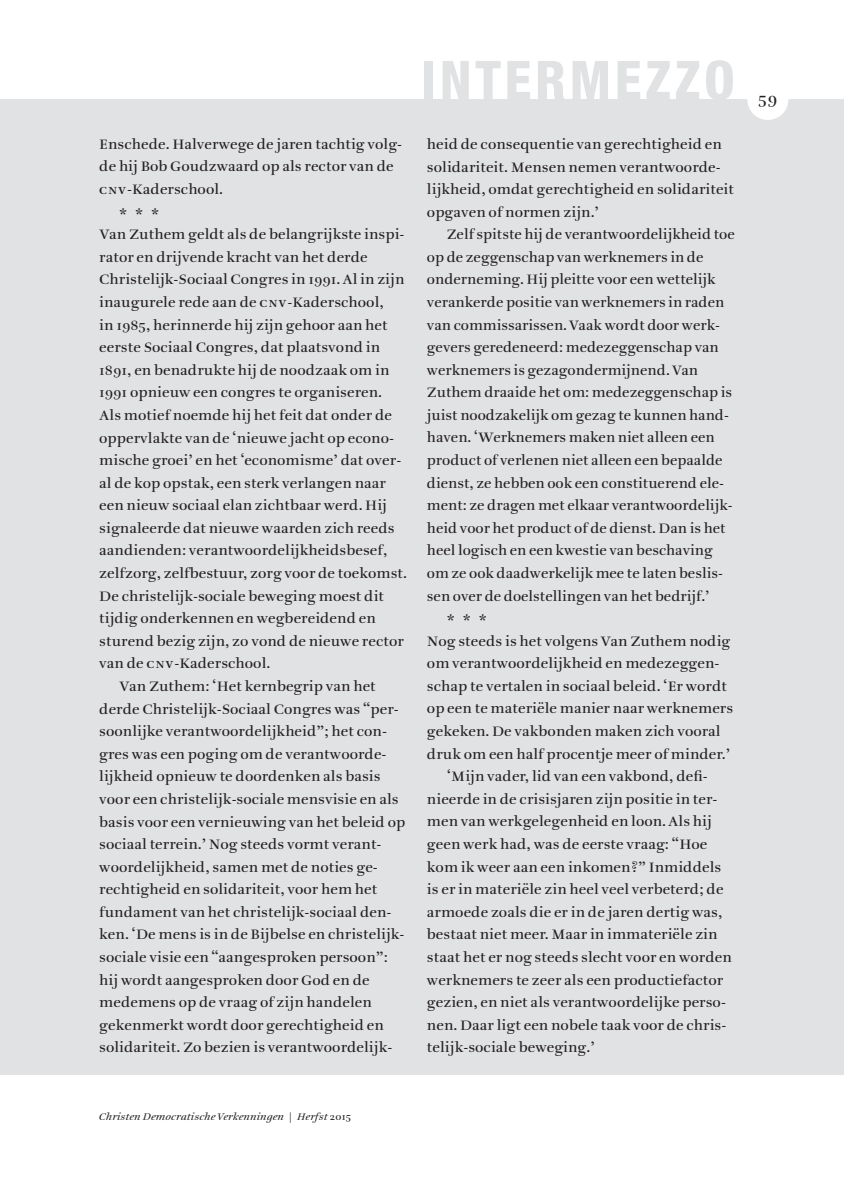
<style>
.page{position:relative;width:844px;height:1191px;background:#fff}
.page>*{position:absolute;margin:0;border:0;box-sizing:border-box;transform-origin:0 0}
.t1{font:800 condensed 53.38px "Helvetica Neue LT Std";letter-spacing:.07em;color:#e1e2e4}
.t2{font:17.5px "Ruse X040 Hg Tx";color:#231f20}
.t3{font:14.88px/22.6px "Ruse X040 Hg Tx";color:#231f20}
.t4{font:italic 10.5px "Ruse X040 Hg Tx";letter-spacing:.015em;color:#231f20}
.s1{font-family:"Ruse X040 Hg Tx Small Caps"}
.s2{font-style:normal}
</style>
<div class="page">
<div style="left:0;top:99px;width:843px;height:975px;background:#e1e2e4"></div>
<div style="left:747px;top:79px;width:41px;height:41px;background:#fff;border-radius:50%"></div>
<p class="t3" style="left:99px;top:133px;width:304px">Enschede. Halverwege de jaren tachtig volg&shy;de hij Bob Goudzwaard op als rector van de <span class="s1">cnv</span>-Kaderschool.</p>
<p class="t3" style="left:99px;top:204px;width:307px;line-height:20.7px;text-indent:20px">***<br>Van Zuthem geldt als de belangrijkste inspi-</p>
<p class="t3" style="left:99px;top:246px;width:270px">rator en drijvende kracht van het derde</p>
<p class="t3" style="left:99px;top:268px;width:306px">Christelijk-Sociaal Congres in 1991. Al in zijn</p>
<p class="t3" style="left:99px;top:291px;width:286px">inaugurele rede aan de <span class="s1">cnv</span>-Kaderschool,</p>
<p class="t3" style="left:99px;top:314px;width:290px">in 1985, herinnerde hij zijn gehoor aan het</p>
<p class="t3" style="left:99px;top:336px;width:282px">eerste Sociaal Congres, dat plaatsvond in</p>
<p class="t3" style="left:99px;top:359px;width:292px">1891, en benadrukte hij de noodzaak om in</p>
<p class="t3" style="left:99px;top:381px;width:284px">1991 opnieuw een congres te organiseren.</p>
<p class="t3" style="left:99px;top:404px;width:294px">Als motief noemde hij het feit dat onder de</p>
<p class="t3" style="left:99px;top:426px;width:296px">oppervlakte van de ‘nieuwe jacht op econo-</p>
<p class="t3" style="left:99px;top:449px;width:303px">mische groei’ en het ‘economisme’ dat over-</p>
<p class="t3" style="left:99px;top:472px;width:288px">al de kop opstak, een sterk verlangen naar</p>
<p class="t3" style="left:99px;top:494px;width:289px">een nieuw sociaal elan zichtbaar werd. Hij</p>
<p class="t3" style="left:99px;top:517px;width:297px">signaleerde dat nieuwe waarden zich reeds</p>
<p class="t3" style="left:99px;top:539px;width:289px">aandienden: verantwoordelijkheidsbesef,</p>
<p class="t3" style="left:99px;top:562px;width:309px">zelfzorg, zelfbestuur, zorg voor de toekomst.</p>
<p class="t3" style="left:99px;top:584px;width:286px">De christelijk-sociale beweging moest dit</p>
<p class="t3" style="left:99px;top:607px;width:278px">tijdig onderkennen en wegbereidend en</p>
<p class="t3" style="left:99px;top:630px;width:306px">sturend bezig zijn, zo vond de nieuwe rector</p>
<p class="t3" style="left:99px;top:652px;width:172px">van de <span class="s1">cnv</span>-Kaderschool.</p>
<p class="t3" style="left:119px;top:675px;width:258px">Van Zuthem: ‘Het kernbegrip van het</p>
<p class="t3" style="left:99px;top:697px;width:301px">derde Christelijk-Sociaal Congres was “per-</p>
<p class="t3" style="left:99px;top:720px;width:289px">soonlijke verantwoordelijkheid”; het con-</p>
<p class="t3" style="left:99px;top:743px;width:289px">gres was een poging om de verantwoorde-</p>
<p class="t3" style="left:99px;top:765px;width:283px">lijkheid opnieuw te doordenken als basis</p>
<p class="t3" style="left:99px;top:788px;width:301px">voor een christelijk-sociale mensvisie en als</p>
<p class="t3" style="left:99px;top:810px;width:307px">basis voor een vernieuwing van het beleid op</p>
<p class="t3" style="left:99px;top:833px;width:284px">sociaal terrein.’ Nog steeds vormt verant-</p>
<p class="t3" style="left:99px;top:855px;width:280px">woordelijkheid, samen met de noties ge-</p>
<p class="t3" style="left:99px;top:878px;width:279px">rechtigheid en solidariteit, voor hem het</p>
<p class="t3" style="left:99px;top:901px;width:293px">fundament van het christelijk-sociaal den-</p>
<p class="t3" style="left:99px;top:923px;width:306px">ken. ‘De mens is in de Bijbelse en christelijk-</p>
<p class="t3" style="left:99px;top:946px;width:290px">sociale visie een “aangesproken persoon”:</p>
<p class="t3" style="left:99px;top:968px;width:272px">hij wordt aangesproken door God en de</p>
<p class="t3" style="left:99px;top:991px;width:274px">medemens op de vraag of zijn handelen</p>
<p class="t3" style="left:99px;top:1014px;width:286px">gekenmerkt wordt door gerechtigheid en</p>
<p class="t3" style="left:99px;top:1036px;width:294px">solidariteit. Zo bezien is verantwoordelijk-</p>
<h1 class="t1" style="left:421px;top:47px;width:315px">INTERMEZZO</h1>
<p class="t3" style="left:427px;top:133px;width:308px">heid de consequentie van gerechtigheid en solidariteit. Mensen nemen verantwoorde&shy;lijkheid, omdat gerechtigheid en solidariteit opgaven of normen zijn.’</p>
<p class="t3" style="left:427px;top:223px;width:309px;text-indent:20px">Zelf spitste hij de verantwoordelijkheid toe op de zeggenschap van werknemers in de onderneming. Hij pleitte voor een wettelijk verankerde positie van werknemers in raden van commissarissen. Vaak wordt door werk&shy;gevers geredeneerd: medezeggenschap van werknemers is gezagondermijnend. Van Zuthem draaide het om: medezeggenschap is juist noodzakelijk om gezag te kunnen hand&shy;haven. ‘Werknemers maken niet alleen een product of verlenen niet alleen een bepaalde dienst, ze hebben ook een constituerend ele&shy;ment: ze dragen met elkaar verantwoordelijk&shy;heid voor het product of de dienst. Dan is het heel logisch en een kwestie van beschaving om ze ook daadwerkelijk mee te laten beslis&shy;sen over de doelstellingen van het bedrijf.’</p>
<p class="t3" style="left:427px;top:610px;width:305px;line-height:20.7px;text-indent:20px">***<br>Nog steeds is het volgens Van Zuthem nodig</p>
<p class="t3" style="left:427px;top:652px;width:294px">om verantwoordelijkheid en medezeggen-</p>
<p class="t3" style="left:427px;top:675px;width:301px">schap te vertalen in sociaal beleid. ‘Er wordt</p>
<p class="t3" style="left:427px;top:697px;width:308px">op een te materiële manier naar werknemers</p>
<p class="t3" style="left:427px;top:720px;width:295px">gekeken. De vakbonden maken zich vooral</p>
<p class="t3" style="left:427px;top:742px;width:304px">druk om een half procentje meer of minder.’</p>
<p class="t3" style="left:446px;top:765px;width:261px">‘Mijn vader, lid van een vakbond, defi-</p>
<p class="t3" style="left:427px;top:788px;width:292px">nieerde in de crisisjaren zijn positie in ter-</p>
<p class="t3" style="left:427px;top:810px;width:286px">men van werkgelegenheid en loon. Als hij</p>
<p class="t3" style="left:427px;top:833px;width:282px">geen werk had, was de eerste vraag: “Hoe</p>
<p class="t3" style="left:427px;top:855px;width:296px">kom ik weer aan een inkomen?” Inmiddels</p>
<p class="t3" style="left:427px;top:878px;width:298px">is er in materiële zin heel veel verbeterd; de</p>
<p class="t3" style="left:427px;top:900px;width:297px">armoede zoals die er in de jaren dertig was,</p>
<p class="t3" style="left:427px;top:923px;width:292px">bestaat niet meer. Maar in immateriële zin</p>
<p class="t3" style="left:427px;top:946px;width:306px">staat het er nog steeds slecht voor en worden</p>
<p class="t3" style="left:427px;top:968px;width:298px">werknemers te zeer als een productiefactor</p>
<p class="t3" style="left:427px;top:991px;width:300px">gezien, en niet als verantwoordelijke perso-</p>
<p class="t3" style="left:427px;top:1013px;width:301px">nen. Daar ligt een nobele taak voor de chris-</p>
<p class="t3" style="left:427px;top:1036px;width:169px">telijk-sociale beweging.’</p>
<p class="t2" style="left:754px;top:89px;width:24px">5959</p>
<p class="t4" style="left:99px;top:1110px;width:253px">Christen Democratische Verkenningen <span class="s2">|</span> Herfst <span class="s2">2015</span></p>
</div>
